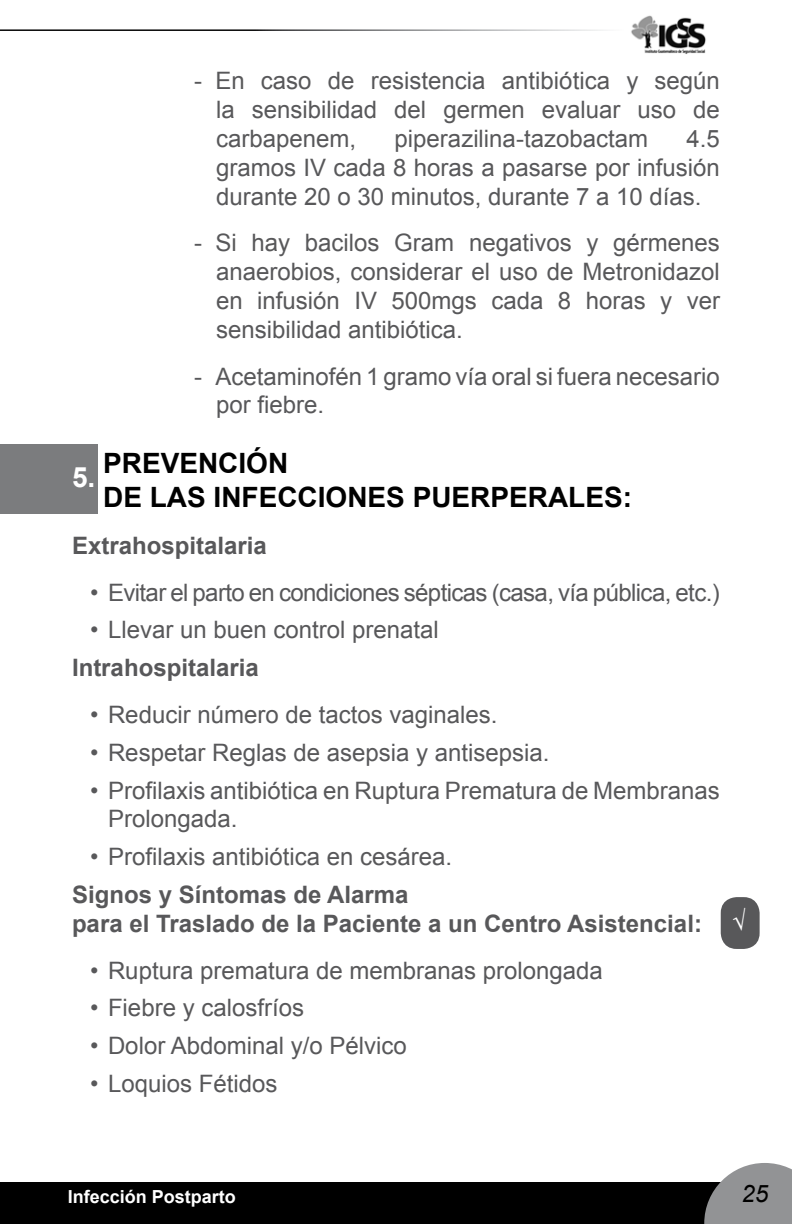
<style>
.page{position:relative;width:792px;height:1224px;background:#fff}
.page>*{position:absolute;margin:0;border:0;box-sizing:border-box;transform-origin:0 0}
.t1{font:700 28px/33.6px "Arial";color:#000}
.t2{font:700 28px "Arial";color:#fff}
.t3{font:24px/28.8px "Arial";color:#58585a;text-align:justify}
.t4{font:700 24px/28.8px "Arial";color:#58585a}
.t5{font:24px "Arial";letter-spacing:-.025em;color:#58585a}
.t6{font:italic 24px "Arial";color:#000}
.t7{font:24px "Arial";color:#fff}
.t8{font:700 18px "Arial";color:#fff}
</style>
<div class="page">
<div style="left:0;top:1182px;width:792px;height:42px;background:#000"></div>
<img style="left:631px;top:15px;width:75px;height:39px">
<svg style="left:704px;top:1163px;width:88px;height:61px"></svg>
<div style="left:0;top:444px;width:98px;height:70px;background:#7b7c7e"></div>
<div style="left:721px;top:897px;width:39px;height:52px;background:#58585a;border-radius:16px"></div>
<p class="t3" style="left:216px;top:67px;width:505px;text-indent:-22px">- En caso de resistencia antibiótica y según la sensibilidad del germen evaluar uso de carbapenem,</p>
<p class="t3" style="left:216px;top:125px;width:505px;text-indent:471px">4.5 gramos IV cada 8 horas a pasarse por infusión durante 20 o 30 minutos, durante 7 a 10 días.</p>
<p class="t3" style="left:216px;top:229px;width:505px;text-indent:-22px">- Si hay bacilos Gram negativos y gérmenes anaerobios, considerar el uso de Metronidazol en infusión IV 500mgs cada 8 horas y ver sensibilidad antibiótica.</p>
<p class="t3" style="left:216px;top:362px;width:505px;text-indent:-22px">- Acetaminofén 1 gramo vía oral si fuera necesario por fiebre.</p>
<p class="t3" style="left:395px;top:125px;width:255px">piperazilina-tazobactam</p>
<p class="t1" style="left:103px;top:448px;width:530px">PREVENCIÓN<br>DE LAS INFECCIONES PUERPERALES:</p>
<p class="t4" style="left:72px;top:532px;width:196px">Extrahospitalaria</p>
<p class="t5" style="left:90px;top:576px;width:631px">• Evitar el parto en condiciones sépticas (casa, vía pública, etc.)</p>
<p class="t3" style="left:90px;top:616px;width:350px">• Llevar un buen control prenatal</p>
<p class="t4" style="left:72px;top:654px;width:188px">Intrahospitalaria</p>
<p class="t3" style="left:90px;top:700px;width:409px">• Reducir número de tactos vaginales.</p>
<p class="t3" style="left:90px;top:738px;width:461px">• Respetar Reglas de asepsia y antisepsia.</p>
<p class="t3" style="left:108px;top:776px;width:613px;text-indent:-18px">• Profilaxis antibiótica en Ruptura Prematura de Membranas<br>Prolongada.</p>
<p class="t3" style="left:90px;top:843px;width:364px">• Profilaxis antibiótica en cesárea.</p>
<p class="t4" style="left:72px;top:881px;width:631px">Signos y Síntomas de Alarma<br>para el Traslado de la Paciente a un Centro Asistencial:</p>
<p class="t3" style="left:90px;top:956px;width:514px">• Ruptura prematura de membranas prolongada</p>
<p class="t3" style="left:90px;top:994px;width:216px">• Fiebre y calosfríos</p>
<p class="t3" style="left:90px;top:1032px;width:318px">• Dolor Abdominal y/o Pélvico</p>
<p class="t3" style="left:90px;top:1069px;width:189px">• Loquios Fétidos</p>
<p class="t2" style="left:72px;top:459px;width:25px">5.</p>
<p class="t7" style="left:732px;top:906px;width:15px">√</p>
<p class="t8" style="left:68px;top:1184px;width:170px">Infección Postparto</p>
<p class="t6" style="left:742px;top:1178px;width:28px">25</p>
</div>
